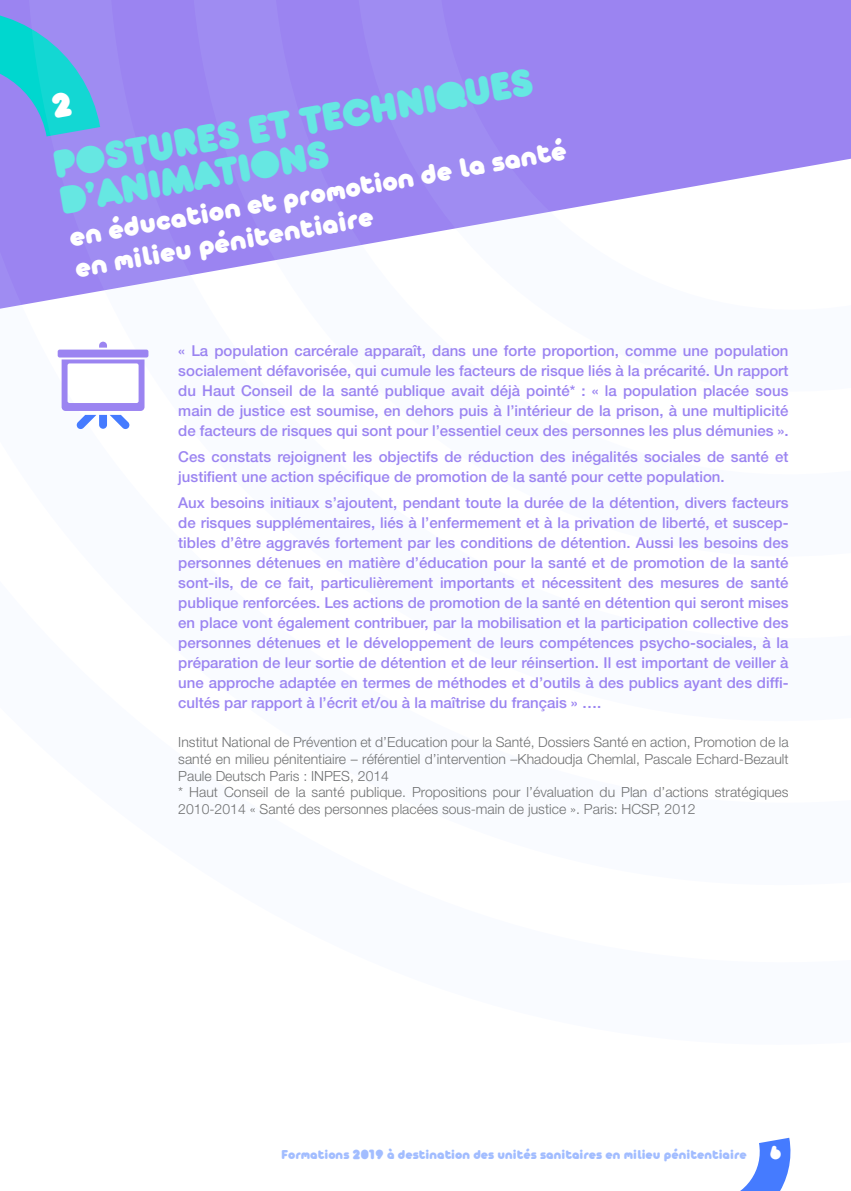
<style>
.page{position:relative;width:851px;height:1191px;background:#fff}
.page>*{position:absolute;margin:0;border:0;box-sizing:border-box;transform-origin:0 0}
.Texte_de_base{font:900 40px "Baruta";color:#66e7e2}
.Sous-titre{font:900 30px "Arista Pro Alternate";color:#fff}
.Intro{font:500 15px/20px "Helvetica Neue";color:#9b84f1;text-align:justify}
.Notes{font:300 14px/16.8px "Helvetica Neue";color:#707172;text-align:justify}
.t1{font:900 14px "Arista Pro Alternate";color:#a2bdff}
.s1{font-family:"Baruta"}
</style>
<div class="page">
<svg style="left:0;top:0;width:850px;height:430px;fill:#9f8cf2"></svg>
<svg style="left:58px;top:342px;width:90px;height:87px"></svg>
<svg style="left:740px;top:1137px;width:51px;height:54px"></svg>
<svg style="left:0;top:0;width:100px;height:136px;background:#57aee2"></svg>
<p class="Texte_de_base" style="left:49px;top:140px;width:488px;rotate:-10deg">Postures et techniques</p>
<p class="Sous-titre" style="left:66px;top:218px;width:505px;rotate:-10deg">en éducation et promotion de la santé</p>
<p class="Texte_de_base" style="left:55px;top:175px;width:274px;rotate:-10deg">d’animations</p>
<p class="Sous-titre" style="left:72px;top:249px;width:304px;rotate:-10deg">en milieu pénitentiaire</p>
<p class="Intro" style="left:178px;top:341px;width:611px">« La population carcérale apparaît, dans une forte proportion, comme une population socialement défavorisée, qui cumule les facteurs de risque liés à la précarité. Un rapport du Haut Conseil de la santé publique avait déjà pointé* : « la population placée sous main de justice est soumise, en dehors puis à l’intérieur de la prison, à une multiplicité de facteurs de risques qui sont pour l’essentiel ceux des personnes les plus démunies ».</p>
<p class="Intro" style="left:178px;top:446px;width:611px">Ces constats rejoignent les objectifs de réduction des inégalités sociales de santé et justifient une action spécifique de promotion de la santé pour cette population.</p>
<p class="Intro" style="left:178px;top:492px;width:611px">Aux besoins initiaux s’ajoutent, pendant toute la durée de la détention, divers facteurs de risques supplémentaires, liés à l’enfermement et à la privation de liberté, et suscep&shy;tibles d’être aggravés fortement par les conditions de détention. Aussi les besoins des personnes détenues en matière d’éducation pour la santé et de promotion de la santé sont-ils, de ce fait, particulièrement importants et nécessitent des mesures de santé publique renforcées. Les actions de promotion de la santé en détention qui seront mises en place vont également contribuer, par la mobilisation et la participation collective des personnes détenues et le développement de leurs compétences psycho-sociales, à la préparation de leur sortie de détention et de leur réinsertion. Il est important de veiller à une approche adaptée en termes de méthodes et d’outils à des publics ayant des diffi&shy;cultés par rapport à l’écrit et/ou à la maîtrise du français » ….</p>
<p class="Notes" style="left:178px;top:733px;width:611px">Institut National de Prévention et d’Education pour la Santé, Dossiers Santé en action, Promotion de la santé en milieu pénitentiaire – référentiel d’intervention –Khadoudja Chemlal, Pascale Echard-Bezault Paule Deutsch Paris : INPES, 2014</p>
<p class="Notes" style="left:178px;top:783px;width:611px">* Haut Conseil de la santé publique. Propositions pour l’évaluation du Plan d’actions stratégiques<br>2010-2014 « Santé des personnes placées sous-main de justice ». Paris: HCSP, 2012</p>
<p class="t1" style="left:281px;top:1145px;width:466px">Formations <span class="s1">2019</span> à destination des unités sanitaires en milieu pénitentiaire</p>
</div>
